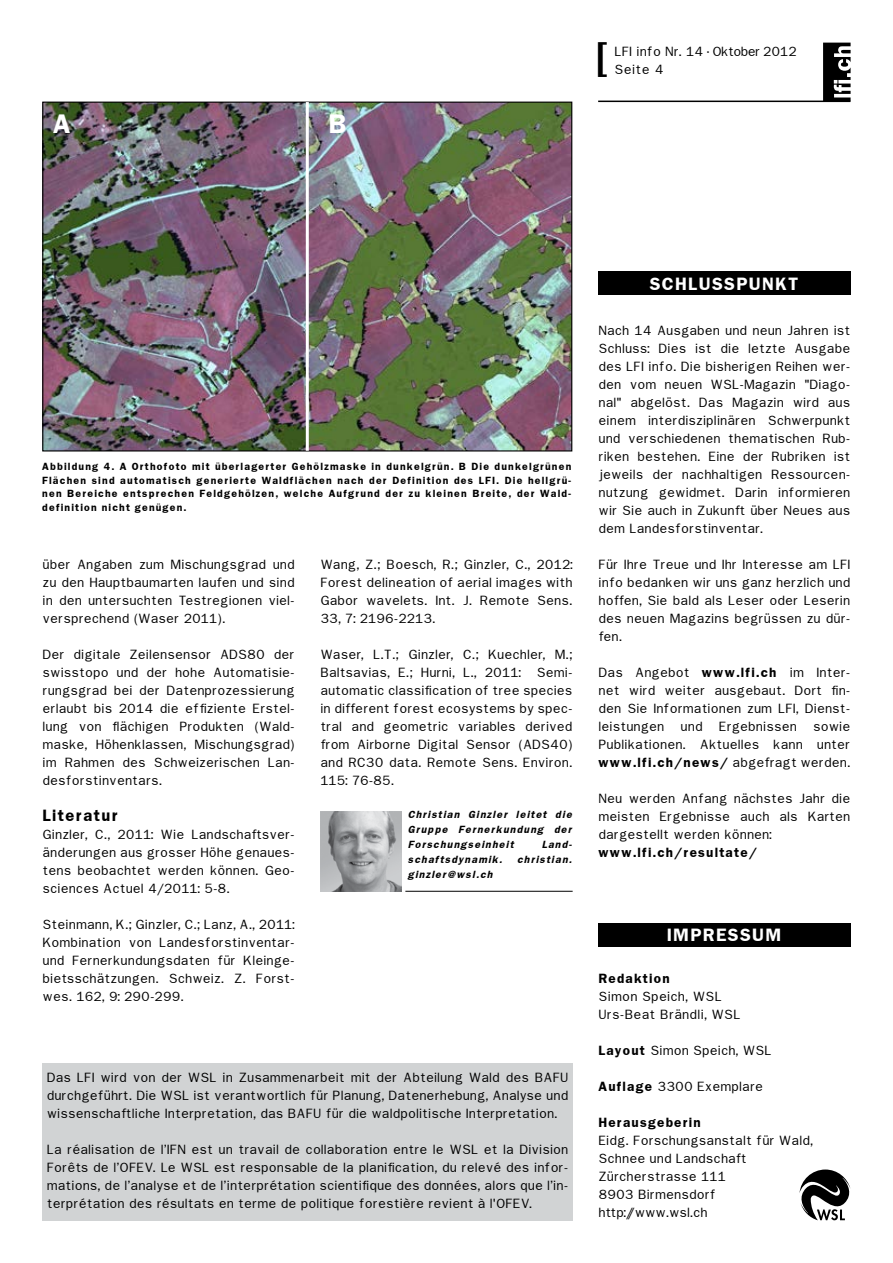
<style>
.page{position:relative;width:893px;height:1263px;background:#fff}
.page>*{position:absolute;margin:0;border:0;box-sizing:border-box;transform-origin:0 0}
.t1{font:700 40.5px "Franklin Gothic";color:#000}
.t2{font:27px "Franklin GFB";color:#fff}
.t3{font:700 18px "Franklin Gothic";color:#fff}
.t4{font:16.5px "Franklin GFB";color:#000}
.t5{font:13.5px/18px "Franklin Gothic";color:#000;text-align:justify}
.t6{font:13.5px "Franklin GFB";color:#000}
.t7{font:10.5px/13.5px "Franklin GFB";letter-spacing:.025em;color:#000;text-align:justify}
.t8{font:italic 10.5px/15px "Franklin GFB";color:#000;text-align:justify}
.s1{font-weight:700}
.s2{font-family:"Franklin Gothic"}
.s3{font-family:"Franklin GFB"}
</style>
<div class="page">
<hr style="left:598px;top:101px;width:252px;height:1px;background:#000">
<svg style="left:823px;top:43px;width:27px;height:58px"></svg>
<div style="left:598px;top:272px;width:253px;height:23px;background:#000"></div>
<div style="left:598px;top:923px;width:253px;height:24px;background:#000"></div>
<svg style="left:799px;top:1169px;width:52px;height:51px"></svg>
<hr style="left:405px;top:891px;width:168px;height:1px;background:#000">
<img style="left:320px;top:811px;width:81px;height:81px">
<img style="left:44px;top:104px;width:526px;height:345px">
<div style="left:43px;top:1063px;width:530px;height:157px;background:#d1d3d4"></div>
<hr style="left:306px;top:102px;width:3px;height:349px;background:#fff">
<h2 class="t2" style="left:53px;top:107px;width:21px">A</h2>
<h2 class="t2" style="left:328px;top:107px;width:22px">B</h2>
<h1 class="t1" style="left:595px;top:32px;width:19px">[</h1>
<p class="t5" style="left:614px;top:42px;width:184px">LFI info Nr. 14 · Oktober 2012</p>
<p class="t5" style="left:614px;top:60px;width:51px">Seite 4</p>
<p class="t7" style="left:42px;top:459px;width:532px">Abbildung 4. A Orthofoto mit überlagerter Gehölzmaske in dunkelgrün. B Die dunkelgrünen Flächen sind automatisch generierte Waldflächen nach der Definition des LFI. Die hellgrü&shy;nen Bereiche entsprechen Feldgehölzen, welche Aufgrund der zu kleinen Breite, der Wald&shy;definition nicht genügen.</p>
<p class="t5" style="left:43px;top:555px;width:254px">über Angaben zum Mischungsgrad und zu den Hauptbaumarten laufen und sind in den untersuchten Testregionen viel&shy;versprechend (Waser 2011).</p>
<p class="t5" style="left:43px;top:645px;width:254px">Der digitale Zeilensensor ADS80 der swisstopo und der hohe Automatisie&shy;rungsgrad bei der Datenprozessierung erlaubt bis 2014 die effiziente Erstel&shy;lung von flächigen Produkten (Wald&shy;maske, Höhenklassen, Mischungsgrad) im Rahmen des Schweizerischen Lan&shy;desforstinventars.</p>
<p class="t4" style="left:43px;top:806px;width:78px">Literatur</p>
<p class="t5" style="left:43px;top:825px;width:254px">Ginzler, C., 2011: Wie Landschaftsver&shy;änderungen aus grosser Höhe genaues&shy;tens beobachtet werden können. Geo&shy;sciences Actuel 4/2011: 5-8.</p>
<p class="t5" style="left:43px;top:915px;width:254px">Steinmann, K.; Ginzler, C.; Lanz, A., 2011:<br>Kombination von Landesforstinventar&shy;und Fernerkundungsdaten für Kleinge&shy;bietsschätzungen. Schweiz. Z. Forst&shy;wes. 162, 9: 290-299.</p>
<p class="t5" style="left:320px;top:555px;width:254px">Wang, Z.; Boesch, R.; Ginzler, C., 2012:<br>Forest delineation of aerial images with Gabor wavelets. Int. J. Remote Sens.<br>33, 7: 2196-2213.</p>
<p class="t5" style="left:320px;top:645px;width:254px">Waser, L.T.; Ginzler, C.; Kuechler, M.; Baltsavias, E.; Hurni, L., 2011: Semi&shy;automatic classification of tree species in different forest ecosystems by spec&shy;tral and geometric variables derived from Airborne Digital Sensor (ADS40) and RC30 data. Remote Sens. Environ.<br>115: 76-85.</p>
<p class="t8" style="left:408px;top:807px;width:169px">Christian Ginzler leitet die Gruppe Fernerkundung der Forschungseinheit</p>
<p class="t8" style="left:408px;top:837px;width:169px;text-indent:134px">Land&shy;schaftsdynamik. christian. ginzler@wsl.ch</p>
<p class="t5" style="left:47px;top:1068px;width:523px">Das LFI wird von der WSL in Zusammenarbeit mit der Abteilung Wald des BAFU durchgeführt. Die WSL ist verantwortlich für Planung, Datenerhebung, Analyse und wissenschaftliche Interpretation, das BAFU für die waldpolitische Interpretation.</p>
<p class="t5" style="left:47px;top:1140px;width:523px">La réalisation de l’IFN est un travail de collaboration entre le WSL et la Division Forêts de l’OFEV. Le WSL est responsable de la planification, du relevé des infor&shy;mations, de l’analyse et de l’interprétation scientifique des données, alors que l’in&shy;terprétation des résultats en terme de politique forestière revient à l'OFEV.</p>
<h3 class="t3" style="left:650px;top:273px;width:151px">SCHLUSSPUNKT</h3>
<p class="t5" style="left:598px;top:321px;width:253px">Nach 14 Ausgaben und neun Jahren ist Schluss: Dies ist die letzte Ausgabe des LFI info. Die bisherigen Reihen wer&shy;den vom neuen WSL-Magazin "Diago&shy;nal" abgelöst. Das Magazin wird aus einem interdisziplinären Schwerpunkt und verschiedenen thematischen Rub&shy;riken bestehen. Eine der Rubriken ist jeweils der nachhaltigen Ressourcen&shy;nutzung gewidmet. Darin informieren wir Sie auch in Zukunft über Neues aus dem Landesforstinventar.</p>
<p class="t5" style="left:598px;top:555px;width:253px">Für Ihre Treue und Ihr Interesse am LFI info bedanken wir uns ganz herzlich und hoffen, Sie bald als Leser oder Leserin des neuen Magazins begrüssen zu dür&shy;fen.</p>
<p class="t5" style="left:598px;top:663px;width:253px">Das Angebot <span class="s1">WWW.LFI.CH</span> im Inter&shy;net wird weiter ausgebaut. Dort fin&shy;den Sie Informationen zum LFI, Dienst&shy;leistungen und Ergebnissen sowie Publikationen. Aktuelles kann unter</p>
<p class="t6" style="left:598px;top:754px;width:253px">www.lfi.ch/news/ <span class="s2">abgefragt werden.</span></p>
<p class="t5" style="left:598px;top:789px;width:253px">Neu werden Anfang nächstes Jahr die meisten Ergebnisse auch als Karten dargestellt werden können:</p>
<p class="t6" style="left:598px;top:844px;width:161px">www.lfi.ch/resultate/</p>
<h3 class="t3" style="left:667px;top:924px;width:117px">IMPRESSU M</h3>
<p class="t6" style="left:598px;top:970px;width:74px">Redaktion</p>
<p class="t5" style="left:598px;top:987px;width:144px">Simon Speich, WSL<br>Urs-Beat Brändli, WSL</p>
<p class="t5" style="left:598px;top:1041px;width:175px"><span class="s1">LAYOUT</span> Simon Speich, WSL</p>
<p class="t5" style="left:598px;top:1077px;width:166px"><span class="s3">Auflage</span> 3300 Exemplare</p>
<p class="t6" style="left:598px;top:1114px;width:105px">Herausgeberin</p>
<p class="t5" style="left:598px;top:1131px;width:216px;text-align:left">Eidg. Forschungsanstalt für Wald,<br>Schnee und Landschaft<br>Zürcherstrasse 111<br>8903 Birmensdorf http://www.wsl.ch</p>
</div>
